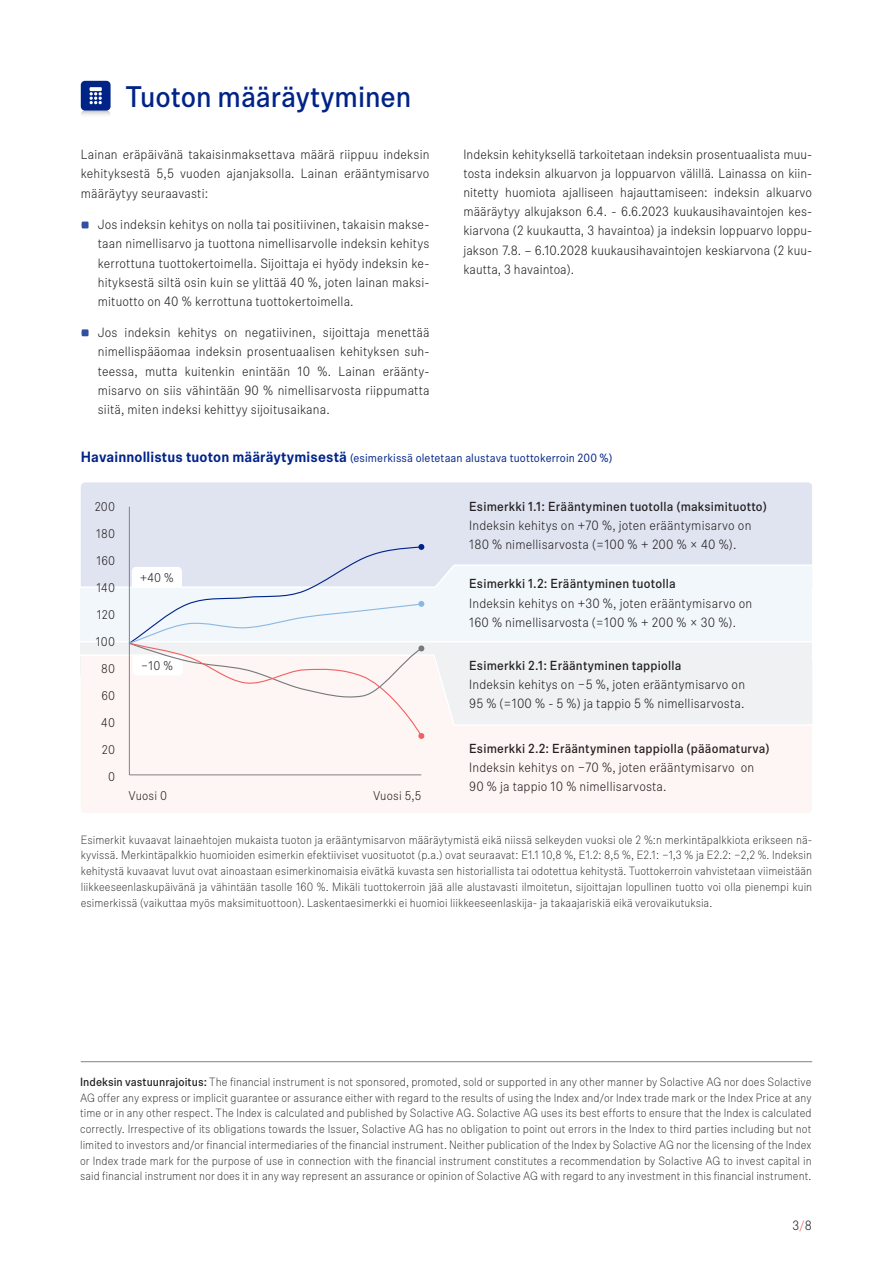
<style>
.page{position:relative;width:893px;height:1263px;background:#fff}
.page>*{position:absolute;margin:0;border:0;box-sizing:border-box;transform-origin:0 0}
.t1{font:500 30px "Scto Grotesk B";color:#002388}
.Leipis{font:300 13.5px/19.2px "Scto Grotesk B";letter-spacing:.01em;color:#231f20;text-align:justify}
.Leipis-2{font:500 13.2px "Scto Grotesk B";letter-spacing:.015em;color:#231f20}
.Paragraph_Style_1{font:300 12.75px "Scto Grotesk B";letter-spacing:.015em;color:#231f20}
.Footnote{font:300 12.75px "Scto Grotesk B";color:#231f20}
.Footnote-2{font:100 12px/15.8px "Scto Grotesk B";letter-spacing:.005em;color:#231f20;text-align:justify}
.t2{font:12px "Scto Grotesk B";letter-spacing:.01em;color:#002388}
.s1{font-weight:700;font-size:15px}
.s2{font-weight:500}
.s3{color:#f16163}
</style>
<div class="page">
<div style="left:81px;top:482px;width:731px;height:62px;background:#e0e4f1"></div>
<div style="left:81px;top:739px;width:731px;height:74px;background:#fef6f4"></div>
<div style="left:81px;top:81px;width:30px;height:30px;background:#002388;border-radius:4px"></div>
<svg style="left:81px;top:111px;width:30px;height:7px"></svg>
<svg style="left:90px;top:87px;width:12px;height:4px"></svg>
<svg style="left:90px;top:92px;width:12px;height:12px"></svg>
<svg style="left:81px;top:544px;width:731px;height:195px"></svg>
<hr style="left:129px;top:507px;width:1px;height:268px;background:#808285">
<hr style="left:129px;top:775px;width:292px;height:1px;background:#808285">
<div style="left:82px;top:222px;width:7px;height:6px;background:#334fa0"></div>
<div style="left:82px;top:329px;width:7px;height:7px;background:#334fa0"></div>
<hr style="left:81px;top:1061px;width:731px;height:1px;background:#808285">
<p class="t1" style="left:125px;top:78px;width:288px">Tuoton määräytyminen</p>
<p class="Leipis" style="left:81px;top:144px;width:350px;line-height:19.6px">Lainan eräpäivänä takaisinmaksettava määrä riippuu indeksin kehityksestä 5,5 vuoden ajanjaksolla. Lainan erääntymisarvo määräytyy seuraavasti:</p>
<p class="Leipis" style="left:98px;top:215px;width:333px;text-indent:-17px">• Jos indeksin kehitys on nolla tai positiivinen, takaisin makse&shy;taan nimellisarvo ja tuottona nimellisarvolle indeksin kehitys kerrottuna tuottokertoimella. Sijoittaja ei hyödy indeksin ke&shy;hityksestä siltä osin kuin se ylittää 40 %, joten lainan maksi&shy;mituotto on 40 % kerrottuna tuottokertoimella.</p>
<p class="Leipis" style="left:98px;top:323px;width:333px;text-indent:-17px">• Jos indeksin kehitys on negatiivinen, sijoittaja menettää nimellispääomaa indeksin prosentuaalisen kehityksen suh&shy;teessa, mutta kuitenkin enintään 10 %. Lainan eräänty&shy;misarvo on siis vähintään 90 % nimellisarvosta riippumatta siitä, miten indeksi kehittyy sijoitusaikana.</p>
<p class="Leipis" style="left:463px;top:144px;width:350px">Indeksin kehityksellä tarkoitetaan indeksin prosentuaalista muu&shy;tosta indeksin alkuarvon ja loppuarvon välillä. Lainassa on kiin&shy;nitetty huomiota ajalliseen hajauttamiseen: indeksin alkuarvo määräytyy alkujakson 6.4. - 6.6.2023 kuukausihavaintojen kes&shy;kiarvona (2 kuukautta, 3 havaintoa) ja indeksin loppuarvo loppu&shy;jakson 7.8. – 6.10.2028 kuukausihavaintojen keskiarvona (2 kuu&shy;kautta, 3 havaintoa).</p>
<p class="t2" style="left:81px;top:451px;width:533px"><span class="s1">Havainnollistus tuoton määräytymisestä</span> (esimerkissä oletetaan alustava tuottokerroin 200 %)</p>
<p class="Paragraph_Style_1" style="left:95px;top:499px;width:22px">200</p>
<p class="Paragraph_Style_1" style="left:96px;top:526px;width:20px">180</p>
<p class="Paragraph_Style_1" style="left:96px;top:553px;width:20px">160</p>
<p class="Paragraph_Style_1" style="left:96px;top:580px;width:20px">140</p>
<p class="Paragraph_Style_1" style="left:97px;top:607px;width:20px">120</p>
<p class="Paragraph_Style_1" style="left:96px;top:634px;width:21px">100</p>
<p class="Footnote" style="left:140px;top:571px;width:36px">+40 %</p>
<p class="Paragraph_Style_1" style="left:101px;top:661px;width:15px">80</p>
<p class="Footnote" style="left:141px;top:658px;width:34px">−10 %</p>
<p class="Paragraph_Style_1" style="left:101px;top:688px;width:15px">60</p>
<p class="Paragraph_Style_1" style="left:101px;top:715px;width:15px">40</p>
<p class="Paragraph_Style_1" style="left:102px;top:742px;width:15px">20</p>
<p class="Paragraph_Style_1" style="left:108px;top:770px;width:8px">0</p>
<p class="Paragraph_Style_1" style="left:128px;top:788px;width:40px">Vuosi 0</p>
<p class="Paragraph_Style_1" style="left:373px;top:788px;width:50px">Vuosi 5,5</p>
<p class="Leipis-2" style="left:469px;top:499px;width:299px">Esimerkki 1.1: Erääntyminen tuotolla (maksimituotto)</p>
<p class="Leipis" style="left:469px;top:516px;width:284px">Indeksin kehitys on +70 %, joten erääntymisarvo on<br>180 % nimellisarvosta (=100 % + 200 % × 40 %).</p>
<p class="Leipis-2" style="left:469px;top:576px;width:208px">Esimerkki 1.2: Erääntyminen tuotolla</p>
<p class="Leipis" style="left:469px;top:593px;width:285px">Indeksin kehitys on +30 %, joten erääntymisarvo on<br>160 % nimellisarvosta (=100 % + 200 % × 30 %).</p>
<p class="Leipis-2" style="left:469px;top:658px;width:214px">Esimerkki 2.1: Erääntyminen tappiolla</p>
<p class="Leipis" style="left:469px;top:675px;width:277px">Indeksin kehitys on −5 %, joten erääntymisarvo on<br>95 % (=100 % - 5 %) ja tappio 5 % nimellisarvosta.</p>
<p class="Leipis-2" style="left:469px;top:740px;width:302px">Esimerkki 2.2: Erääntyminen tappiolla (pääomaturva)</p>
<p class="Leipis" style="left:469px;top:757px;width:287px">Indeksin kehitys on −70 %, joten erääntymisarvo on<br>90 % ja tappio 10 % nimellisarvosta.</p>
<p class="Footnote-2" style="left:81px;top:831px;width:733px">Esimerkit kuvaavat lainaehtojen mukaista tuoton ja erääntymisarvon määräytymistä eikä niissä selkeyden vuoksi ole 2 %:n merkintäpalkkiota erikseen nä&shy;kyvissä. Merkintäpalkkio huomioiden esimerkin efektiiviset vuosituotot (p.a.) ovat seuraavat: E1.1 10,8 %, E1.2: 8,5 %, E2.1: −1,3 % ja E2.2: −2,2 %. Indeksin kehitystä kuvaavat luvut ovat ainoastaan esimerkinomaisia eivätkä kuvasta sen historiallista tai odotettua kehitystä. Tuottokerroin vahvistetaan viimeistään liikkeeseenlaskupäivänä ja vähintään tasolle 160 %. Mikäli tuottokerroin jää alle alustavasti ilmoitetun, sijoittajan lopullinen tuotto voi olla pienempi kuin esimerkissä (vaikuttaa myös maksimituottoon). Laskentaesimerkki ei huomioi liikkeeseenlaskija- ja takaajariskiä eikä verovaikutuksia.</p>
<p class="Footnote-2" style="left:80px;top:1074px;width:733px"><span class="s2">Indeksin vastuunrajoitus:</span> The financial instrument is not sponsored, promoted, sold or supported in any other manner by Solactive AG nor does Solactive AG offer any express or implicit guarantee or assurance either with regard to the results of using the Index and/or Index trade mark or the Index Price at any time or in any other respect. The Index is calculated and published by Solactive AG. Solactive AG uses its best efforts to ensure that the Index is calculated correctly. Irrespective of its obligations towards the Issuer, Solactive AG has no obligation to point out errors in the Index to third parties including but not limited to investors and/or financial intermediaries of the financial instrument. Neither publication of the Index by Solactive AG nor the licensing of the Index or Index trade mark for the purpose of use in connection with the financial instrument constitutes a recommendation by Solactive AG to invest capital in said financial instrument nor does it in any way represent an assurance or opinion of Solactive AG with regard to any investment in this financial instrument.</p>
<p class="Leipis" style="left:793px;top:1216px;width:21px">3<span class="s3">/</span>8</p>
</div>
